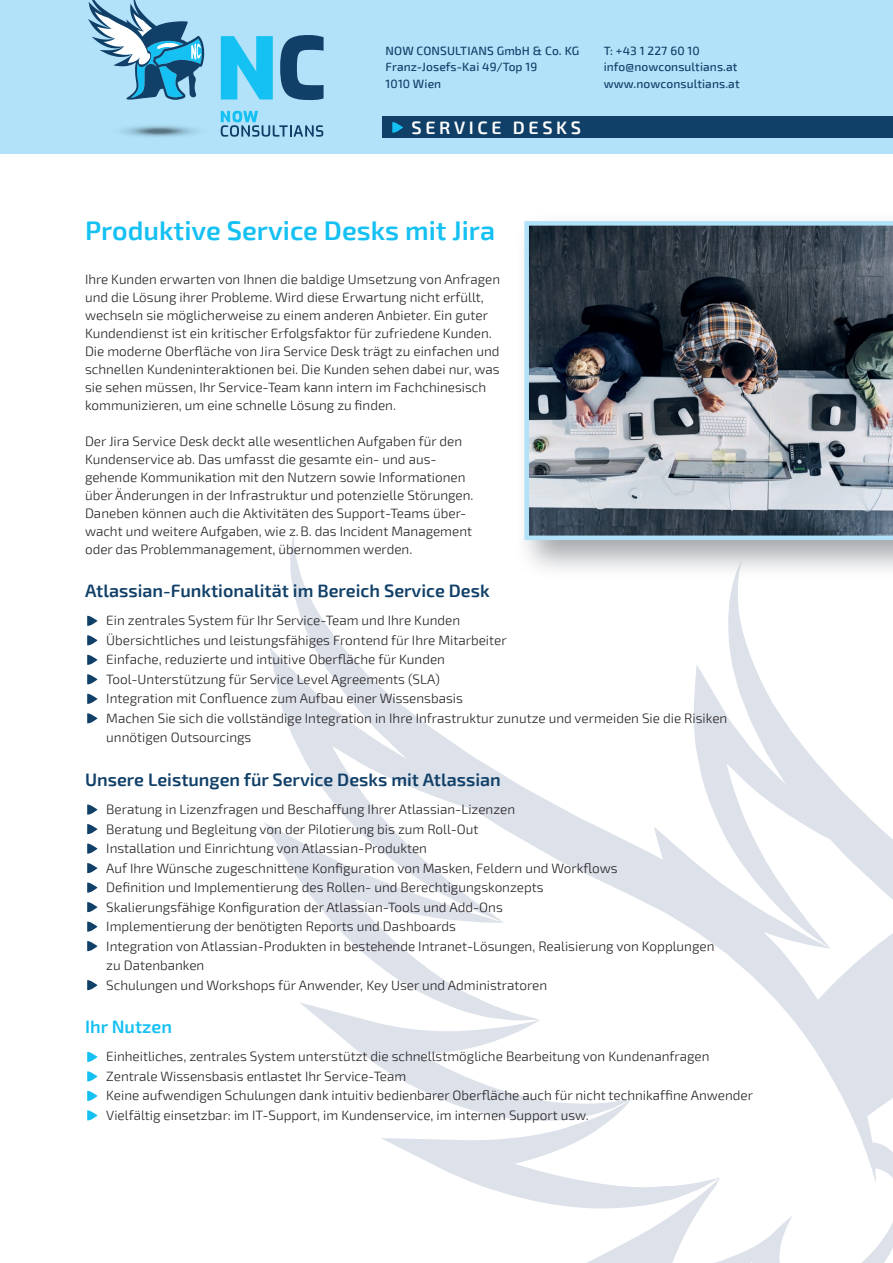
<style>
.page{position:relative;width:893px;height:1263px;background:#fff}
.page>*{position:absolute;margin:0;border:0;box-sizing:border-box;transform-origin:0 0}
.t1{font:600 27px "Exo 2";color:#15c0f2}
.t2{font:600 18px "Exo 2";color:#103f68}
.t3{font:600 18px "Exo 2";letter-spacing:.2em;color:#fff}
.t4{font:600 18px "Exo 2";color:#15c0f2}
.t5{font:300 13.5px/19.5px "Exo 2";color:#231f20}
.t6{font:500 12px/16.5px "Exo 2";letter-spacing:.01em;color:#103f68}
</style>
<div class="page">
<svg style="left:270px;top:534px;width:623px;height:729px"></svg>
<div style="left:0;top:0;width:893px;height:153px;background:#b1e2f9"></div>
<svg style="left:221px;top:111px;width:102px;height:26px"></svg>
<svg style="left:280px;top:35px;width:44px;height:65px"></svg>
<svg style="left:221px;top:36px;width:52px;height:64px"></svg>
<svg style="left:88px;top:0;width:116px;height:100px"></svg>
<img style="left:515px;top:534px;width:378px;height:45px">
<img style="left:734px;top:560px;width:8px;height:19px">
<img style="left:524px;top:221px;width:369px;height:319px">
<div style="left:383px;top:117px;width:510px;height:21px;background:#103f68"></div>
<svg style="left:392px;top:122px;width:11px;height:11px"></svg>
<svg style="left:87px;top:615px;width:11px;height:11px"></svg>
<svg style="left:87px;top:635px;width:11px;height:11px"></svg>
<svg style="left:87px;top:654px;width:11px;height:11px"></svg>
<svg style="left:87px;top:674px;width:11px;height:11px"></svg>
<svg style="left:87px;top:693px;width:11px;height:11px"></svg>
<svg style="left:87px;top:713px;width:11px;height:11px"></svg>
<svg style="left:87px;top:804px;width:11px;height:11px"></svg>
<svg style="left:87px;top:824px;width:11px;height:11px"></svg>
<svg style="left:87px;top:843px;width:11px;height:11px"></svg>
<svg style="left:87px;top:863px;width:11px;height:11px"></svg>
<svg style="left:87px;top:882px;width:11px;height:11px"></svg>
<svg style="left:87px;top:902px;width:11px;height:11px"></svg>
<svg style="left:87px;top:921px;width:11px;height:11px"></svg>
<svg style="left:87px;top:941px;width:11px;height:11px"></svg>
<svg style="left:87px;top:980px;width:11px;height:11px"></svg>
<svg style="left:87px;top:1051px;width:11px;height:11px"></svg>
<svg style="left:87px;top:1071px;width:11px;height:11px"></svg>
<svg style="left:87px;top:1090px;width:11px;height:11px"></svg>
<svg style="left:87px;top:1110px;width:11px;height:11px"></svg>
<p class="t6" style="left:386px;top:42px;width:195px">NOW CONSULTIANS GmbH &amp; Co. KG<br>Franz-Josefs-Kai 49/Top 19<br>1010 Wien</p>
<p class="t6" style="left:604px;top:42px;width:137px">T: +43 1 227 60 10 info@nowconsultians.at www.nowconsultians.at</p>
<h2 class="t3" style="left:411px;top:117px;width:171px">SERVICE DESKS</h2>
<h1 class="t1" style="left:85px;top:215px;width:411px">Produktive Service Desks mit Jira</h1>
<p class="t5" style="left:85px;top:270px;width:416px;line-height:18px">Ihre Kunden erwarten von Ihnen die baldige Umsetzung von Anfragen und die Lösung ihrer Probleme. Wird diese Erwartung nicht erfüllt, wechseln sie möglicherweise zu einem anderen Anbieter. Ein guter Kundendienst ist ein kritischer Erfolgsfaktor für zufriedene Kunden.<br>Die moderne Oberfläche von Jira Service Desk trägt zu einfachen und schnellen Kundeninteraktionen bei. Die Kunden sehen dabei nur, was sie sehen müssen, Ihr Service-Team kann intern im Fachchinesisch kommunizieren, um eine schnelle Lösung zu finden.</p>
<p class="t5" style="left:85px;top:432px;width:390px;line-height:18px">Der Jira Service Desk deckt alle wesentlichen Aufgaben für den Kundenservice ab. Das umfasst die gesamte ein- und aus - gehende Kommunikation mit den Nutzern sowie Informationen über Änderungen in der Infrastruktur und potenzielle Störungen.<br>Daneben können auch die Aktivitäten des Support-Teams über - wacht und weitere Aufgaben, wie z. B. das Incident Management oder das Problemmanagement, übernommen werden.</p>
<h2 class="t2" style="left:85px;top:580px;width:406px">Atlassian-Funktionalität im Bereich Service Desk</h2>
<p class="t5" style="left:106px;top:611px;width:622px">Ein zentrales System für Ihr Service-Team und Ihre Kunden<br>Übersichtliches und leistungsfähiges Frontend für Ihre Mitarbeiter<br>Einfache, reduzierte und intuitive Oberfläche für Kunden<br>Tool-Unterstützung für Service Level Agreements (SLA)<br>Integration mit Confluence zum Aufbau einer Wissensbasis<br>Machen Sie sich die vollständige Integration in Ihre Infrastruktur zunutze und vermeiden Sie die Risiken unnötigen Outsourcings</p>
<h2 class="t2" style="left:85px;top:769px;width:417px">Unsere Leistungen für Service Desks mit Atlassian</h2>
<p class="t5" style="left:106px;top:800px;width:610px">Beratung in Lizenzfragen und Beschaffung Ihrer Atlassian-Lizenzen<br>Beratung und Begleitung von der Pilotierung bis zum Roll-Out<br>Installation und Einrichtung von Atlassian-Produkten<br>Auf Ihre Wünsche zugeschnittene Konfiguration von Masken, Feldern und Workflows<br>Definition und Implementierung des Rollen- und Berechtigungskonzepts<br>Skalierungsfähige Konfiguration der Atlassian-Tools und Add-Ons<br>Implementierung der benötigten Reports und Dashboards<br>Integration von Atlassian-Produkten in bestehende Intranet-Lösungen, Realisierung von Kopplungen zu Datenbanken<br>Schulungen und Workshops für Anwender, Key User und Administratoren</p>
<h2 class="t4" style="left:85px;top:1016px;width:88px">Ihr Nutzen</h2>
<p class="t5" style="left:106px;top:1047px;width:648px">Einheitliches, zentrales System unterstützt die schnellstmögliche Bearbeitung von Kundenanfragen Zentrale Wissensbasis entlastet Ihr Service-Team<br>Keine aufwendigen Schulungen dank intuitiv bedienbarer Oberfläche auch für nicht technikaffine Anwender Vielfältig einsetzbar: im IT-Support, im Kundenservice, im internen Support usw.</p>
</div>
